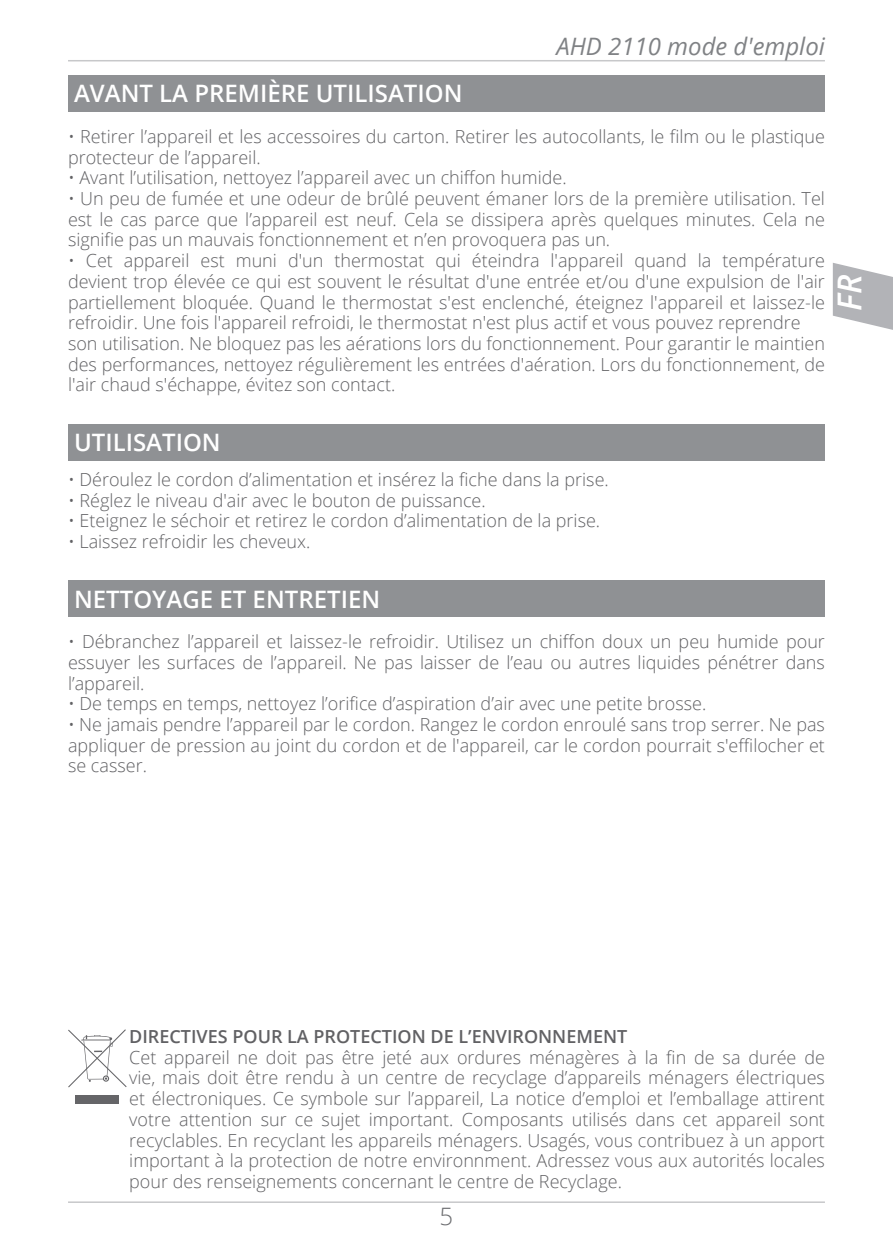
<style>
.page{position:relative;width:893px;height:1259px;background:#fff}
.page>*{position:absolute;margin:0;border:0;box-sizing:border-box;transform-origin:0 0}
.t1{font:italic 600 33px "Open Sans";color:#fff}
.t2{font:600 24px "Open Sans";color:#fff}
.t3{font:italic 24px "Open Sans";color:#808285}
.t4{font:300 24px "Open Sans";color:#6c6d70}
.t5{font:300 18px/20.7px "Open Sans";color:#616164;text-align:justify}
.t6{font:600 18px "Open Sans";color:#616164}
</style>
<div class="page">
<hr style="left:68px;top:1201px;width:757px;height:2px;background:#c7c8ca">
<hr style="left:68px;top:60px;width:757px;height:1px;background:#c7c8ca">
<svg style="left:833px;top:263px;width:60px;height:67px"></svg>
<svg style="left:68px;top:1029px;width:59px;height:58px"></svg>
<div style="left:76px;top:1095px;width:43px;height:8px;background:#656568"></div>
<div style="left:68px;top:75px;width:757px;height:37px;background:#8f9194"></div>
<div style="left:68px;top:424px;width:757px;height:36px;background:#8f9194"></div>
<div style="left:68px;top:580px;width:757px;height:37px;background:#8f9194"></div>
<h2 class="t2" style="left:74px;top:77px;width:390px">AVANT LA PREMIÈRE UTILISATION</h2>
<h2 class="t3" style="left:556px;top:30px;width:270px">AHD 2110 mode d'emploi</h2>
<p class="t5" style="left:68px;top:125px;width:758px">• Retirer l’appareil et les accessoires du carton. Retirer les autocollants, le film ou le plastique protecteur de l’appareil.</p>
<p class="t5" style="left:68px;top:167px;width:500px">• Avant l’utilisation, nettoyez l’appareil avec un chiffon humide.</p>
<p class="t5" style="left:68px;top:188px;width:758px">• Un peu de fumée et une odeur de brûlé peuvent émaner lors de la première utilisation. Tel est le cas parce que l’appareil est neuf. Cela se dissipera après quelques minutes. Cela ne signifie pas un mauvais fonctionnement et n’en provoquera pas un.</p>
<p class="t5" style="left:68px;top:250px;width:758px;text-align:left">• Cet appareil est muni d'un thermostat qui éteindra l'appareil quand la température devient trop élevée ce qui est souvent le résultat d'une entrée et/ou d'une expulsion de l'air partiellement bloquée. Quand le thermostat s'est enclenché, éteignez l'appareil et laissez-le refroidir. Une fois l'appareil refroidi, le thermostat n'est plus actif et vous pouvez reprendre son utilisation. Ne bloquez pas les aérations lors du fonctionnement. Pour garantir le maintien des performances, nettoyez régulièrement les entrées d'aération. Lors du fonctionnement, de l'air chaud s'échappe, évitez son contact.</p>
<h1 class="t1" style="left:827px;top:311px;width:37px;rotate:-90deg">FR</h1>
<h2 class="t2" style="left:74px;top:426px;width:148px">UTILISATION</h2>
<p class="t5" style="left:68px;top:468px;width:542px">• Déroulez le cordon d’alimentation et insérez la fiche dans la prise.</p>
<p class="t5" style="left:68px;top:489px;width:419px">• Réglez le niveau d'air avec le bouton de puissance.</p>
<p class="t5" style="left:68px;top:510px;width:534px">• Eteignez le séchoir et retirez le cordon d’alimentation de la prise.</p>
<p class="t5" style="left:68px;top:530px;width:244px">• Laissez refroidir les cheveux.</p>
<h2 class="t2" style="left:74px;top:582px;width:308px">NETTOYAGE ET ENTRETIEN</h2>
<p class="t5" style="left:68px;top:631px;width:758px">• Débranchez l’appareil et laissez-le refroidir. Utilisez un chiffon doux un peu humide pour essuyer les surfaces de l’appareil. Ne pas laisser de l’eau ou autres liquides pénétrer dans l’appareil.</p>
<p class="t5" style="left:68px;top:693px;width:640px">• De temps en temps, nettoyez l’orifice d’aspiration d’air avec une petite brosse.</p>
<p class="t5" style="left:68px;top:713px;width:758px">• Ne jamais pendre l’appareil par le cordon. Rangez le cordon enroulé sans trop serrer. Ne pas appliquer de pression au joint du cordon et de l'appareil, car le cordon pourrait s'effilocher et se casser.</p>
<p class="t6" style="left:129px;top:1024px;width:500px">DIRECTIVES POUR LA PROTECTION DE L’ENVIRONNEMENT</p>
<p class="t5" style="left:129px;top:1046px;width:697px">Cet appareil ne doit pas être jeté aux ordures ménagères à la fin de sa durée de vie, mais doit être rendu à un centre de recyclage d’appareils ménagers électriques et électroniques. Ce symbole sur l’appareil, La notice d’emploi et l’emballage attirent votre attention sur ce sujet important. Composants utilisés dans cet appareil sont recyclables. En recyclant les appareils ménagers. Usagés, vous contribuez à un apport important à la protection de notre environnment. Adressez vous aux autorités locales pour des renseignements concernant le centre de Recyclage.</p>
<h2 class="t4" style="left:440px;top:1200px;width:15px">5</h2>
</div>
